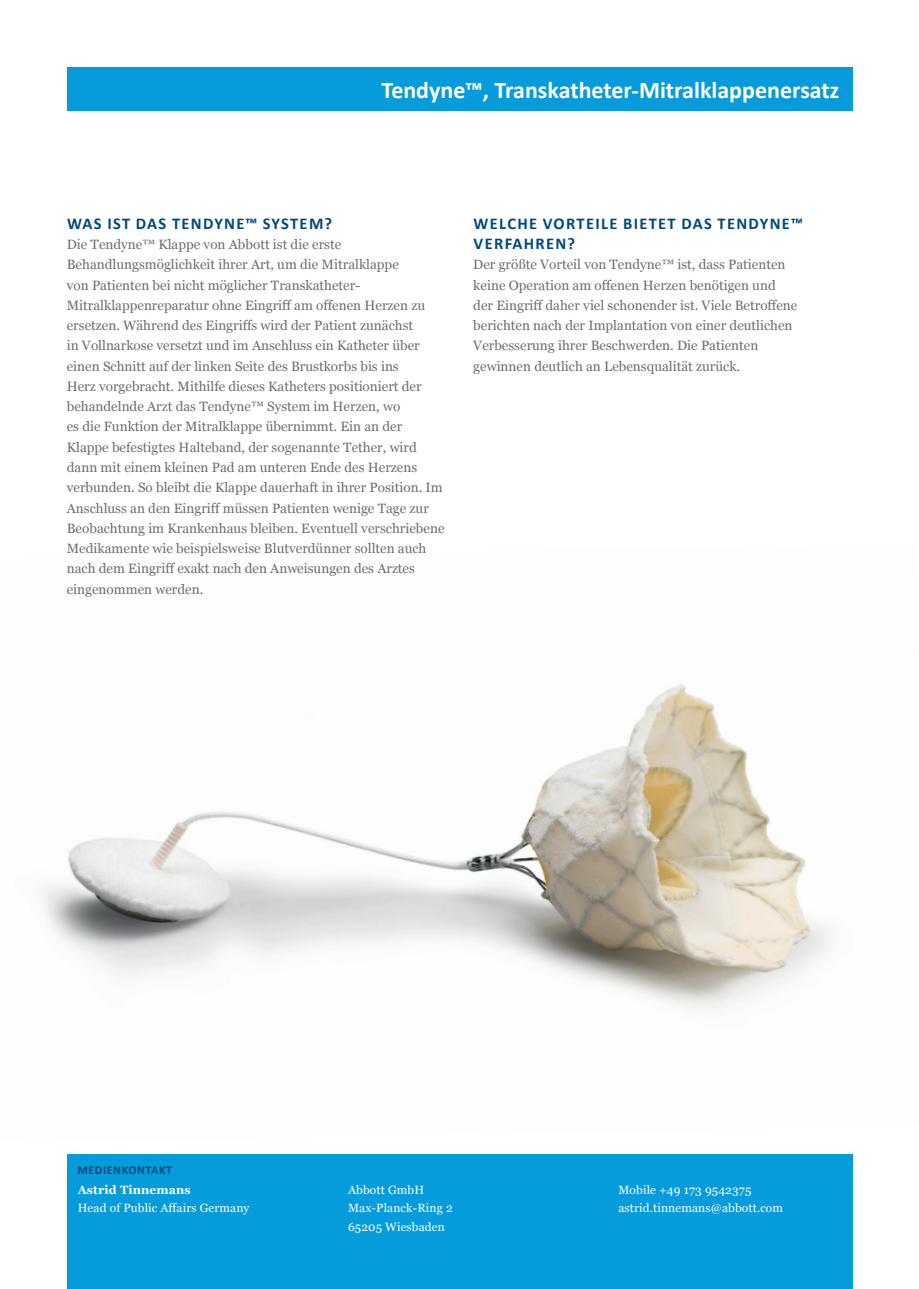
<style>
.page{position:relative;width:919px;height:1289px;background:#fff}
.page>*{position:absolute;margin:0;border:0;box-sizing:border-box;transform-origin:0 0}
.t1{font:700 24px "Calibri";color:#fff}
.t2{font:700 16.5px/20.2px "Calibri";letter-spacing:.08em;color:#00497b}
.t3{font:13.5px/20.2px "Georgia";color:#6c6d70}
.t4{font:12px/18.3px "Georgia";letter-spacing:.01em;color:#fff}
.t5{font:700 12px "Georgia";letter-spacing:.01em;color:#fff}
.t6{font:700 12px "Calibri";letter-spacing:.05em;color:#00497b}
</style>
<div class="page">
<img style="left:40px;top:684px;width:793px;height:327px">
<div style="left:67px;top:67px;width:785px;height:44px;background:#069bda"></div>
<div style="left:67px;top:1154px;width:785px;height:134px;background:#069bda"></div>
<h1 class="t1" style="left:381px;top:74px;width:459px">Tendyne™, Transkatheter-Mitralklappenersatz</h1>
<p class="t2" style="left:67px;top:213px;width:266px">WAS IST DAS TENDYNE™ SYSTEM?</p>
<p class="t3" style="left:67px;top:234px;width:379px">Die Tendyne™ Klappe von Abbott ist die erste Behandlungsmöglichkeit ihrer Art, um die Mitralklappe<br>von Patienten bei nicht möglicher Transkatheter-Mitralklappenreparatur ohne Eingriff am offenen Herzen zu ersetzen. Während des Eingriffs wird der Patient zunächst<br>in Vollnarkose versetzt und im Anschluss ein Katheter über einen Schnitt auf der linken Seite des Brustkorbs bis ins<br>Herz vorgebracht. Mithilfe dieses Katheters positioniert der behandelnde Arzt das Tendyne™ System im Herzen, wo<br>es die Funktion der Mitralklappe übernimmt. Ein an der Klappe befestigtes Halteband, der sogenannte Tether, wird dann mit einem kleinen Pad am unteren Ende des Herzens verbunden. So bleibt die Klappe dauerhaft in ihrer Position. Im Anschluss an den Eingriff müssen Patienten wenige Tage zur Beobachtung im Krankenhaus bleiben. Eventuell verschriebene Medikamente wie beispielsweise Blutverdünner sollten auch nach dem Eingriff exakt nach den Anweisungen des Arztes eingenommen werden.</p>
<p class="t2" style="left:473px;top:213px;width:331px">WELCHE VORTEILE BIETET DAS TENDYNE™<br>VERFAHREN?</p>
<p class="t3" style="left:473px;top:254px;width:325px">Der größte Vorteil von Tendyne™ ist, dass Patienten keine Operation am offenen Herzen benötigen und der Eingriff daher viel schonender ist. Viele Betroffene berichten nach der Implantation von einer deutlichen Verbesserung ihrer Beschwerden. Die Patienten gewinnen deutlich an Lebensqualität zurück.</p>
<p class="t6" style="left:77px;top:1161px;width:96px">MEDIENKONTAKT</p>
<p class="t5" style="left:78px;top:1180px;width:114px">Astrid Tinnemans</p>
<p class="t4" style="left:78px;top:1198px;width:173px">Head of Public Affairs Germany</p>
<p class="t4" style="left:348px;top:1179px;width:106px">Abbott GmbH<br>Max-Planck-Ring 2<br>65205 Wiesbaden</p>
<p class="t4" style="left:618px;top:1179px;width:166px">Mobile +49 173 9542375 astrid.tinnemans@abbott.com</p>
</div>
